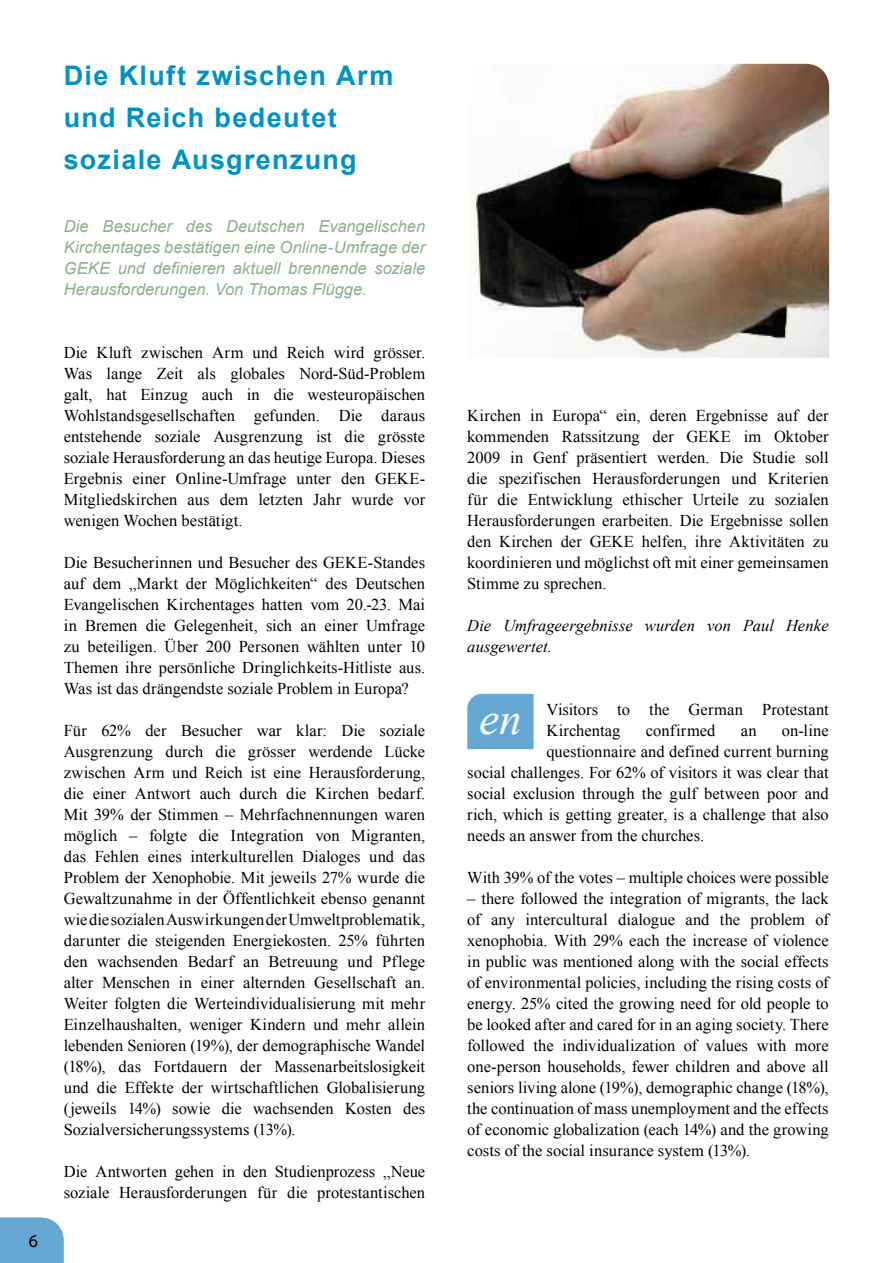
<style>
.page{position:relative;width:893px;height:1263px;background:#fff}
.page>*{position:absolute;margin:0;border:0;box-sizing:border-box;transform-origin:0 0}
.t1{font:italic 45px "Times New Roman";color:#fff}
.t2{font:700 27px/42px "Arial";letter-spacing:.05em;color:#0092c5}
.t3{font:18px "Myriad Pro";color:#000}
.t4{font:16.5px/21px "Times New Roman";color:#000;text-align:justify}
.t5{font:italic 16.5px/21px "Arial";letter-spacing:-.005em;color:#8caf8d;text-align:justify}
.t6{font:italic 16.5px/21px "Times New Roman";color:#000}
</style>
<div class="page">
<div style="left:0;top:1217px;width:64px;height:46px;background:#65a7d3"></div>
<img style="left:474px;top:64px;width:355px;height:294px">
<div style="left:467px;top:694px;width:67px;height:55px;background:#65a7d3"></div>
<p class="t3" style="left:29px;top:1230px;width:11px">6</p>
<h2 class="t2" style="left:64px;top:55px;width:331px">Die Kluft zwischen Arm und Reich bedeutet soziale Ausgrenzung</h2>
<p class="t5" style="left:64px;top:216px;width:363px">Die Besucher des Deutschen Evangelischen Kirchentages bestätigen eine Online-Umfrage der GEKE und definieren aktuell brennende soziale Herausforderungen. Von Thomas Flügge.</p>
<p class="t4" style="left:64px;top:342px;width:363px">Die Kluft zwischen Arm und Reich wird grösser.<br>Was lange Zeit als globales Nord-Süd-Problem galt, hat Einzug auch in die westeuropäischen Wohlstandsgesellschaften gefunden. Die daraus entstehende soziale Ausgrenzung ist die grösste soziale Herausforderung an das heutige Europa. Dieses Ergebnis einer Online-Umfrage unter den GEKE-Mitgliedskirchen aus dem letzten Jahr wurde vor wenigen Wochen bestätigt.</p>
<p class="t4" style="left:64px;top:552px;width:363px">Die Besucherinnen und Besucher des GEKE-Standes auf dem „Markt der Möglichkeiten“ des Deutschen Evangelischen Kirchentages hatten vom 20.-23. Mai in Bremen die Gelegenheit, sich an einer Umfrage zu beteiligen. Über 200 Personen wählten unter 10<br>Themen ihre persönliche Dringlichkeits-Hitliste aus.<br>Was ist das drängendste soziale Problem in Europa?</p>
<p class="t4" style="left:64px;top:720px;width:363px">Für 62% der Besucher war klar: Die soziale Ausgrenzung durch die grösser werdende Lücke zwischen Arm und Reich ist eine Herausforderung, die einer Antwort auch durch die Kirchen bedarf.<br>Mit 39% der Stimmen – Mehrfachnennungen waren möglich – folgte die Integration von Migranten, das Fehlen eines interkulturellen Dialoges und das Problem der Xenophobie. Mit jeweils 27% wurde die Gewaltzunahme in der Öffentlichkeit ebenso genannt wie die sozialen Auswirkungen der Umweltproblematik, darunter die steigenden Energiekosten. 25% führten den wachsenden Bedarf an Betreuung und Pflege alter Menschen in einer alternden Gesellschaft an.<br>Weiter folgten die Werteindividualisierung mit mehr Einzelhaushalten, weniger Kindern und mehr allein lebenden Senioren (19%), der demographische Wandel (18%), das Fortdauern der Massenarbeitslosigkeit und die Effekte der wirtschaftlichen Globalisierung (jeweils 14%) sowie die wachsenden Kosten des Sozialversicherungssystems (13%).</p>
<p class="t4" style="left:64px;top:1161px;width:363px">Die Antworten gehen in den Studienprozess „Neue soziale Herausforderungen für die protestantischen</p>
<p class="t4" style="left:467px;top:405px;width:363px">Kirchen in Europa“ ein, deren Ergebnisse auf der kommenden Ratssitzung der GEKE im Oktober 2009 in Genf präsentiert werden. Die Studie soll die spezifischen Herausforderungen und Kriterien für die Entwicklung ethischer Urteile zu sozialen Herausforderungen erarbeiten. Die Ergebnisse sollen den Kirchen der GEKE helfen, ihre Aktivitäten zu koordinieren und möglichst oft mit einer gemeinsamen Stimme zu sprechen.</p>
<p class="t6" style="left:467px;top:615px;width:363px">Die Umfrageergebnisse wurden von Paul Henke ausgewertet.</p>
<p class="t4" style="left:546px;top:699px;width:284px">Visitors to the German Protestant<br>Kirchentag</p>
<h1 class="t1" style="left:479px;top:687px;width:44px">en</h1>
<p class="t4" style="left:646px;top:720px;width:71px">confirmed</p>
<p class="t4" style="left:741px;top:720px;width:17px">an</p>
<p class="t4" style="left:782px;top:720px;width:48px">on-line</p>
<p class="t4" style="left:546px;top:741px;width:284px">questionnaire and defined current burning</p>
<p class="t4" style="left:467px;top:762px;width:363px">social challenges. For 62% of visitors it was clear that</p>
<p class="t4" style="left:467px;top:783px;width:363px">social exclusion through the gulf between poor and</p>
<p class="t4" style="left:467px;top:804px;width:363px">rich, which is getting greater, is a challenge that also</p>
<p class="t4" style="left:467px;top:825px;width:238px">needs an answer from the churches.</p>
<p class="t4" style="left:467px;top:867px;width:363px">With 39% of the votes – multiple choices were possible</p>
<p class="t4" style="left:467px;top:888px;width:363px">– there followed the integration of migrants, the lack of any intercultural dialogue and the problem of xenophobia. With 29% each the increase of violence in public was mentioned along with the social effects of environmental policies, including the rising costs of energy. 25% cited the growing need for old people to be looked after and cared for in an aging society. There followed the individualization of values with more one-person households, fewer children and above all seniors living alone (19%), demographic change (18%), the continuation of mass unemployment and the effects of economic globalization (each 14%) and the growing costs of the social insurance system (13%).</p>
</div>
